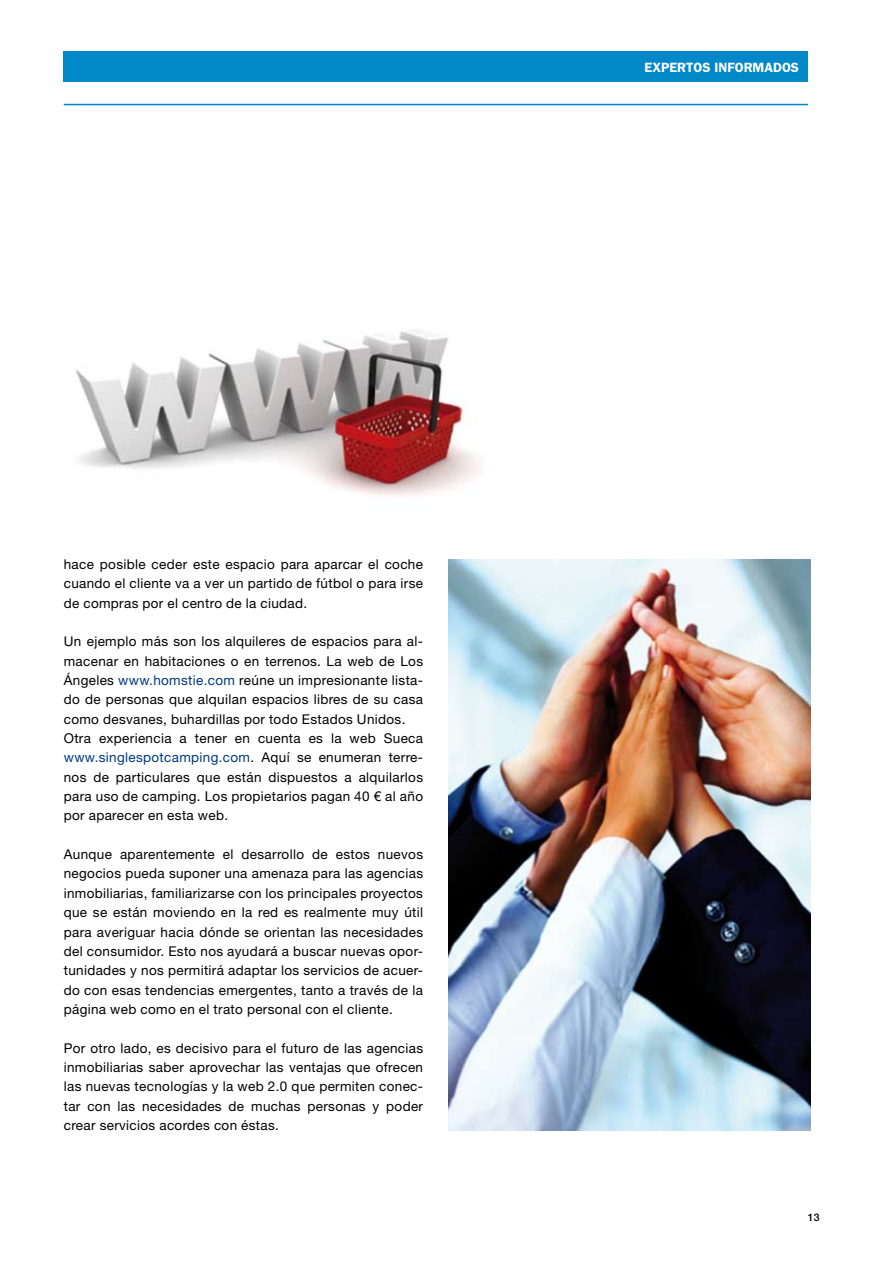
<style>
.page{position:relative;width:893px;height:1263px;background:#fff}
.page>*{position:absolute;margin:0;border:0;box-sizing:border-box;transform-origin:0 0}
.t1{font:13.5px/19.4px "Helvetica Neue LT Std";letter-spacing:.025em;color:#000;text-align:justify}
.t2{font:600 13.5px "Franklin Gothic";color:#fff}
.t3{font:500 10.5px "Helvetica Neue LT Std";color:#000}
.s1{color:#003882}
</style>
<div class="page">
<div style="left:64px;top:51px;width:744px;height:30px;background:#0088c9"></div>
<hr style="left:64px;top:104px;width:744px;height:1px;background:#0088c9">
<img style="left:449px;top:559px;width:361px;height:571px">
<img style="left:75px;top:329px;width:404px;height:167px">
<p class="t1" style="left:64px;top:554px;width:361px">hace posible ceder este espacio para aparcar el coche cuando el cliente va a ver un partido de fútbol o para irse de compras por el centro de la ciudad.</p>
<p class="t1" style="left:64px;top:632px;width:361px;text-align:left">Un ejemplo más son los alquileres de espacios para al&shy;macenar en habitaciones o en terrenos. La web de Los Ángeles <span class="s1">www.homstie.com</span> reúne un impresionante lista&shy;do de personas que alquilan espacios libres de su casa como desvanes, buhardillas por todo Estados Unidos.<br>Otra experiencia a tener en cuenta es la web Sueca <span class="s1">www.singlespotcamping.com</span>. Aquí se enumeran terre&shy;nos de particulares que están dispuestos a alquilarlos para uso de camping. Los propietarios pagan 40 € al año por aparecer en esta web.</p>
<p class="t1" style="left:64px;top:844px;width:361px">Aunque aparentemente el desarrollo de estos nuevos negocios pueda suponer una amenaza para las agencias inmobiliarias, familiarizarse con los principales proyectos que se están moviendo en la red es realmente muy útil para averiguar hacia dónde se orientan las necesidades del consumidor. Esto nos ayudará a buscar nuevas opor&shy;tunidades y nos permitirá adaptar los servicios de acuer&shy;do con esas tendencias emergentes, tanto a través de la página web como en el trato personal con el cliente.</p>
<p class="t1" style="left:64px;top:1038px;width:361px">Por otro lado, es decisivo para el futuro de las agencias inmobiliarias saber aprovechar las ventajas que ofrecen las nuevas tecnologías y la web 2.0 que permiten conec&shy;tar con las necesidades de muchas personas y poder crear servicios acordes con éstas.</p>
<p class="t2" style="left:645px;top:59px;width:130px">EXPERTOS IN FORMADOS</p>
<p class="t3" style="left:808px;top:1211px;width:13px">13</p>
</div>
